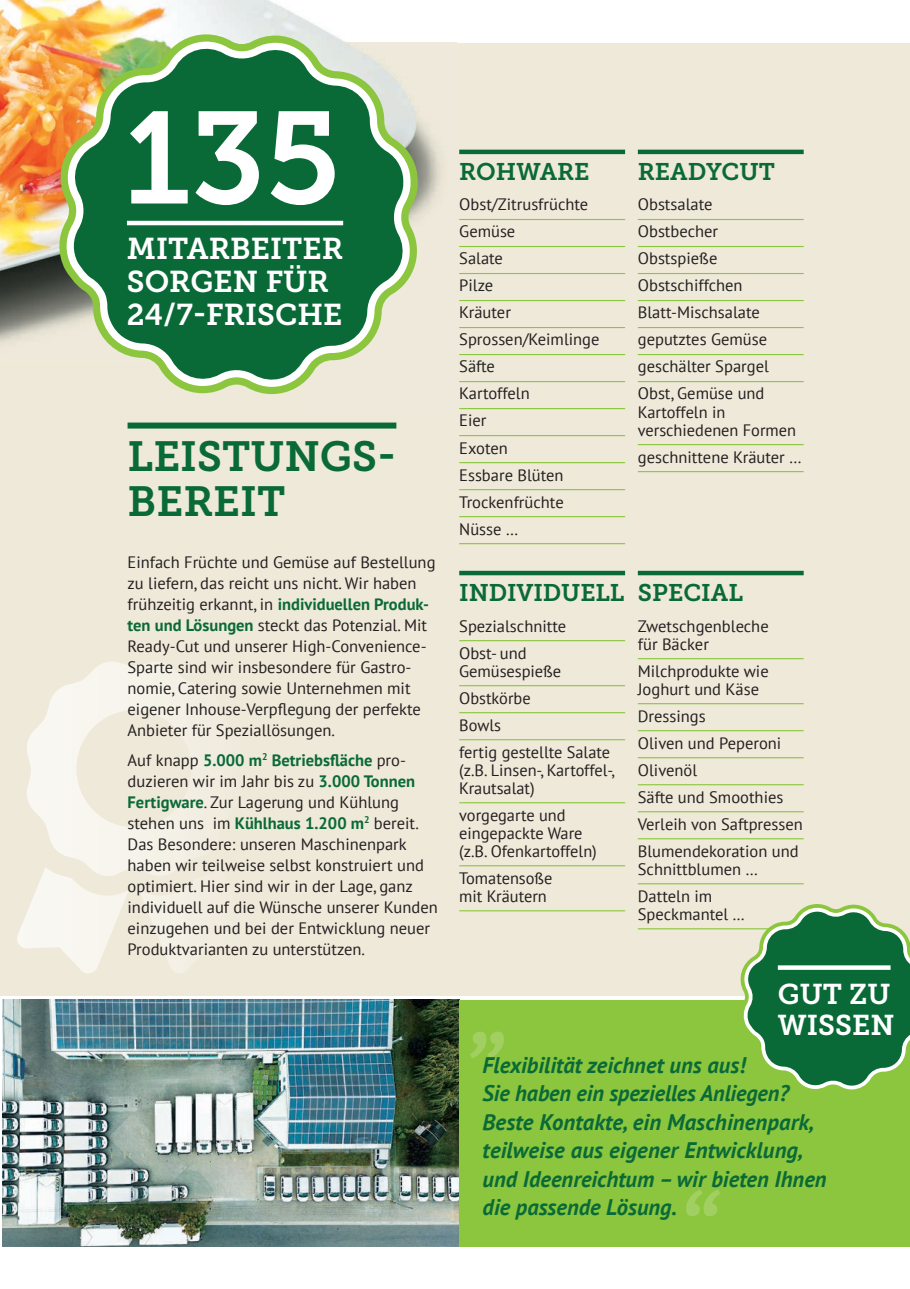
<style>
.page{position:relative;width:910px;height:1289px;background:#fff}
.page>*{position:absolute;margin:0;border:0;box-sizing:border-box;transform-origin:0 0}
.t1{font:129.9px "Museo Slab 700";color:#fff}
.t2{font:42px/45px "Museo Slab 700";color:#0a6a37}
.t3{font:30px/33px "Museo Slab 700";color:#fff}
.t4{font:28.5px/31.5px "Museo Slab 700";color:#fff}
.t5{font:24px "Museo Slab 700";letter-spacing:-.005em;color:#0a6a37}
.t6{font:italic 700 22.5px/28.5px "PT Sans";color:#0a6a37}
.t7{font:16.5px/27px "PT Sans";color:#231f20}
.s1{font-weight:700;color:#0a6a37}
</style>
<div class="page">
<div style="left:0;top:43px;width:910px;height:952px;background:#eee9d9"></div>
<svg style="left:17px;top:662px;width:170px;height:311px"></svg>
<img style="left:0;top:0;width:456px;height:395px">
<img style="left:2px;top:999px;width:457px;height:247px">
<div style="left:459px;top:999px;width:451px;height:247px;background:#8bc63e"></div>
<hr style="left:459px;top:150px;width:166px;height:4px;background:#0a6a37">
<hr style="left:459px;top:219px;width:166px;height:1px;background:#8bc63e">
<hr style="left:459px;top:246px;width:166px;height:1px;background:#8bc63e">
<hr style="left:459px;top:273px;width:166px;height:1px;background:#8bc63e">
<hr style="left:459px;top:300px;width:166px;height:1px;background:#8bc63e">
<hr style="left:459px;top:327px;width:166px;height:1px;background:#8bc63e">
<hr style="left:459px;top:354px;width:166px;height:1px;background:#8bc63e">
<hr style="left:459px;top:381px;width:166px;height:1px;background:#8bc63e">
<hr style="left:459px;top:408px;width:166px;height:1px;background:#8bc63e">
<hr style="left:459px;top:435px;width:166px;height:1px;background:#8bc63e">
<hr style="left:459px;top:462px;width:166px;height:1px;background:#8bc63e">
<hr style="left:459px;top:489px;width:166px;height:1px;background:#8bc63e">
<hr style="left:459px;top:516px;width:166px;height:1px;background:#8bc63e">
<hr style="left:459px;top:543px;width:166px;height:1px;background:#8bc63e">
<hr style="left:638px;top:150px;width:166px;height:4px;background:#0a6a37">
<hr style="left:638px;top:219px;width:166px;height:1px;background:#8bc63e">
<hr style="left:638px;top:246px;width:166px;height:1px;background:#8bc63e">
<hr style="left:638px;top:273px;width:166px;height:1px;background:#8bc63e">
<hr style="left:638px;top:300px;width:166px;height:1px;background:#8bc63e">
<hr style="left:638px;top:327px;width:166px;height:1px;background:#8bc63e">
<hr style="left:638px;top:354px;width:166px;height:1px;background:#8bc63e">
<hr style="left:638px;top:381px;width:166px;height:1px;background:#8bc63e">
<hr style="left:638px;top:444px;width:166px;height:1px;background:#8bc63e">
<hr style="left:638px;top:471px;width:166px;height:1px;background:#8bc63e">
<hr style="left:459px;top:571px;width:166px;height:4px;background:#0a6a37">
<hr style="left:459px;top:640px;width:166px;height:1px;background:#8bc63e">
<hr style="left:459px;top:685px;width:166px;height:1px;background:#8bc63e">
<hr style="left:459px;top:712px;width:166px;height:1px;background:#8bc63e">
<hr style="left:459px;top:739px;width:166px;height:1px;background:#8bc63e">
<hr style="left:459px;top:802px;width:166px;height:1px;background:#8bc63e">
<hr style="left:459px;top:865px;width:166px;height:1px;background:#8bc63e">
<hr style="left:459px;top:910px;width:166px;height:1px;background:#8bc63e">
<hr style="left:638px;top:571px;width:166px;height:4px;background:#0a6a37">
<hr style="left:638px;top:658px;width:166px;height:1px;background:#8bc63e">
<hr style="left:638px;top:703px;width:166px;height:1px;background:#8bc63e">
<hr style="left:638px;top:730px;width:166px;height:1px;background:#8bc63e">
<hr style="left:638px;top:757px;width:166px;height:1px;background:#8bc63e">
<hr style="left:638px;top:784px;width:166px;height:1px;background:#8bc63e">
<hr style="left:638px;top:811px;width:166px;height:1px;background:#8bc63e">
<hr style="left:638px;top:838px;width:166px;height:1px;background:#8bc63e">
<hr style="left:638px;top:883px;width:166px;height:1px;background:#8bc63e">
<hr style="left:638px;top:928px;width:166px;height:1px;background:#8bc63e">
<div style="left:128px;top:422px;width:268px;height:6px;background:#0a6a37"></div>
<img style="left:54px;top:34px;width:370px;height:360px">
<img style="left:62px;top:42px;width:354px;height:345px">
<svg style="left:70px;top:44px;width:337px;height:340px;background:#438a5a"></svg>
<hr style="left:127px;top:221px;width:216px;height:4px;background:#fff">
<svg style="left:737px;top:904px;width:173px;height:186px"></svg>
<svg style="left:778px;top:965px;width:113px;height:4px"></svg>
<svg style="left:470px;top:1031px;width:34px;height:27px"></svg>
<svg style="left:686px;top:1189px;width:34px;height:27px"></svg>
<h1 class="t1" style="left:125px;top:85px;width:217px">135</h1>
<h3 class="t3" style="left:127px;top:233px;width:218px">MITARBEITER<br>SORGEN FÜR<br>24/7-FRISCHE</h3>
<h2 class="t2" style="left:128px;top:434px;width:270px">LEISTUNGS-<br>BEREIT</h2>
<p class="t7" style="left:128px;top:552px;width:309px;line-height:21px">Einfach Früchte und Gemüse auf Bestellung zu liefern, das reicht uns nicht. Wir haben frühzeitig erkannt, in <span class="s1">individuellen Produk&shy;ten und Lösungen</span> steckt das Potenzial. Mit Ready-Cut und unserer High-Convenience-Sparte sind wir insbesondere für Gastro&shy;nomie, Catering sowie Unternehmen mit eigener Inhouse-Verpflegung der perfekte Anbieter für Speziallösungen.</p>
<p class="t7" style="left:128px;top:749px;width:312px;line-height:21px">Auf knapp <span class="s1">5.000 m</span><sup>2</sup> <span class="s1">Betriebsfläche</span> pro&shy;duzieren wir im Jahr bis zu <span class="s1">3.000 Tonnen Fertigware</span>. Zur Lagerung und Kühlung stehen uns im <span class="s1">Kühlhaus 1.200 m</span><sup>2</sup> bereit.<br>Das Besondere: unseren Maschinenpark haben wir teilweise selbst konstruiert und optimiert. Hier sind wir in der Lage, ganz individuell auf die Wünsche unserer Kunden einzugehen und bei der Entwicklung neuer Produktvarianten zu unterstützen.</p>
<h3 class="t5" style="left:459px;top:158px;width:132px">ROHWARE</h3>
<p class="t7" style="left:459px;top:192px;width:142px">Obst/Zitrusfrüchte<br>Gemüse<br>Salate<br>Pilze<br>Kräuter<br>Sprossen/Keimlinge<br>Säfte<br>Kartoffeln<br>Eier<br>Exoten<br>Essbare Blüten<br>Trockenfrüchte<br>Nüsse …</p>
<h3 class="t5" style="left:638px;top:158px;width:139px">READYCUT</h3>
<p class="t7" style="left:638px;top:192px;width:133px">Obstsalate<br>Obstbecher<br>Obstspieße<br>Obstschiffchen<br>Blatt-Mischsalate geputztes Gemüse geschälter Spargel<br>Obst, Gemüse und</p>
<p class="t7" style="left:638px;top:403px;width:160px;line-height:18px">Kartoffeln in verschiedenen Formen</p>
<p class="t7" style="left:638px;top:444px;width:165px">geschnittene Kräuter …</p>
<h3 class="t5" style="left:459px;top:579px;width:167px">INDIVIDUELL</h3>
<p class="t7" style="left:459px;top:613px;width:108px">Spezialschnitte<br>Obst- und</p>
<p class="t7" style="left:459px;top:658px;width:152px">Gemüsespieße<br>Obstkörbe<br>Bowls<br>fertig gestellte Salate</p>
<p class="t7" style="left:459px;top:761px;width:157px;line-height:18px">(z.B. Linsen-, Kartoffel-,<br>Krautsalat)</p>
<p class="t7" style="left:459px;top:806px;width:139px;line-height:18px">vorgegarte und eingepackte Ware (z.B. Ofenkartoffeln)</p>
<p class="t7" style="left:459px;top:869px;width:95px;line-height:18px">Tomatensoße mit Kräutern</p>
<h3 class="t5" style="left:638px;top:579px;width:107px">SPECIAL</h3>
<p class="t7" style="left:638px;top:617px;width:132px;line-height:18px">Zwetschgenbleche für Bäcker</p>
<p class="t7" style="left:638px;top:662px;width:132px;line-height:18px">Milchprodukte wie<br>Joghurt und Käse</p>
<p class="t7" style="left:638px;top:703px;width:167px">Dressings<br>Oliven und Peperoni<br>Olivenöl<br>Säfte und Smoothies<br>Verleih von Saftpressen<br>Blumendekoration und</p>
<p class="t7" style="left:638px;top:856px;width:122px">Schnittblumen …<br>Datteln im</p>
<p class="t7" style="left:638px;top:901px;width:108px">Speckmantel …</p>
<h3 class="t4" style="left:778px;top:978px;width:118px">GUT ZU<br>WISSEN</h3>
<h3 class="t6" style="left:483px;top:1051px;width:345px">Flexibilität zeichnet uns aus!<br>Sie haben ein spezielles Anliegen?<br>Beste Kontakte, ein Maschinenpark, teilweise aus eigener Entwicklung, und Ideenreichtum – wir bieten Ihnen die passende Lösung.</h3>
</div>
